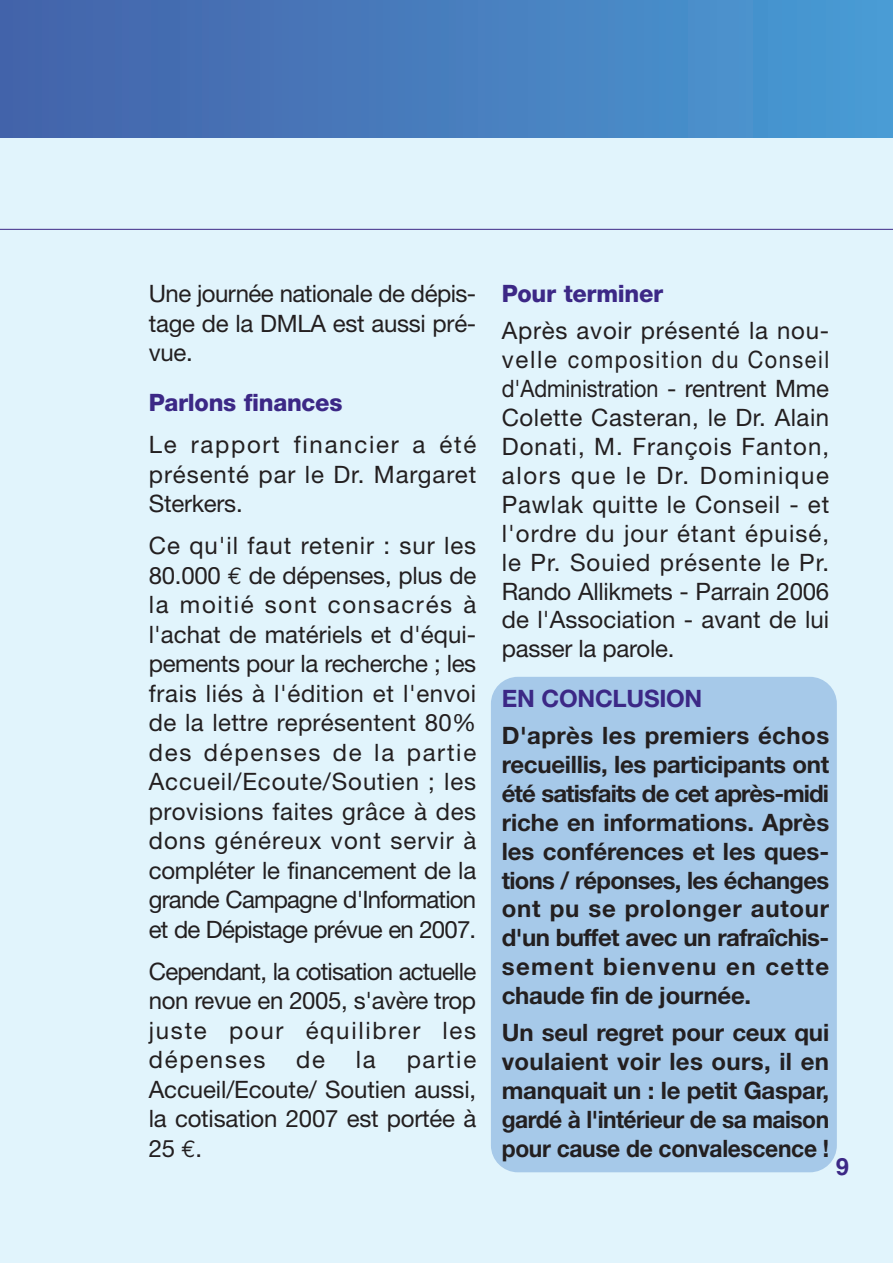
<style>
.page{position:relative;width:893px;height:1263px;background:#fff}
.page>*{position:absolute;margin:0;border:0;box-sizing:border-box;transform-origin:0 0}
.t1{font:24px/29.4px "Helvetica Neue";letter-spacing:-.01em;color:#231f20;text-align:justify}
.t2{font:700 24px/29px "Helvetica Neue";letter-spacing:-.015em;color:#231f20;text-align:justify}
.t3{font:800 24px "Helvetica Neue";letter-spacing:-.015em;color:#3c2886}
.t4{font:700 24px "Helvetica Neue";letter-spacing:-.01em;color:#3c2886}
.t5{font:700 24px "Helvetica";color:#3c2886}
.s1{font-family:"Euro Mono"}
</style>
<div class="page">
<div style="left:0;top:3px;width:893px;height:1260px;background:#e1f4fc"></div>
<div style="left:0;top:0;width:893px;height:138px;background:linear-gradient(to right,#4561a9,#4a9bd4)"></div>
<hr style="left:0;top:229px;width:893px;height:1px;background:#3c2886">
<div style="left:491px;top:677px;width:346px;height:495px;background:#a6c9e9;border-radius:27px"></div>
<p class="t1" style="left:149px;top:281px;width:329px">Une journée nationale de dépis&shy;tage de la DMLA est aussi pré&shy;vue.</p>
<p class="t3" style="left:149px;top:394px;width:195px">Parlons finances</p>
<p class="t1" style="left:149px;top:432px;width:329px">Le rapport financier a été présenté par le Dr. Margaret Sterkers.</p>
<p class="t1" style="left:149px;top:534px;width:329px">Ce qu'il faut retenir : sur les 80.000 <span class="s1">€</span> de dépenses, plus de la moitié sont consacrés à l'achat de matériels et d'équi&shy;pements pour la recherche ; les frais liés à l'édition et l'envoi de la lettre représentent 80% des dépenses de la partie Accueil/Ecoute/Soutien ; les provisions faites grâce à des dons généreux vont servir à compléter le financement de la grande Campagne d'Information et de Dépistage prévue en 2007.</p>
<p class="t1" style="left:149px;top:959px;width:329px">Cependant, la cotisation actuelle non revue en 2005, s'avère trop juste pour équilibrer les dépenses</p>
<p class="t1" style="left:149px;top:1047px;width:329px;text-indent:258px">partie Accueil/Ecoute/ Soutien aussi, la cotisation 2007 est portée à 25 <span class="s1">€</span>.</p>
<p class="t1" style="left:296px;top:1047px;width:30px">de</p>
<p class="t1" style="left:356px;top:1047px;width:21px">la</p>
<p class="t3" style="left:502px;top:285px;width:163px">Pour terminer</p>
<p class="t1" style="left:502px;top:319px;width:329px;line-height:29px">Après avoir présenté la nou&shy;velle composition du Conseil d'Administration - rentrent Mme Colette Casteran, le Dr. Alain Donati, M. François Fanton, alors que le Dr. Dominique Pawlak quitte le Conseil - et l'ordre du jour étant épuisé, le Pr. Souied présente le Pr.<br>Rando Allikmets - Parrain 2006 de l'Association - avant de lui passer la parole.</p>
<p class="t4" style="left:502px;top:690px;width:202px">EN CONCLUSION</p>
<p class="t2" style="left:502px;top:723px;width:329px">D'après les premiers échos recueillis, les participants ont été satisfaits de cet après-midi riche en informations. Après les conférences et les ques&shy;tions / réponses, les échanges ont pu se prolonger autour d'un buffet avec un rafraîchis&shy;sement bienvenu en cette chaude fin de journée.</p>
<p class="t2" style="left:502px;top:1020px;width:329px">Un seul regret pour ceux qui voulaient voir les ours, il en manquait un : le petit Gaspar, gardé à l'intérieur de sa maison pour cause de convalescence !</p>
<p class="t5" style="left:836px;top:1158px;width:15px">9</p>
</div>
